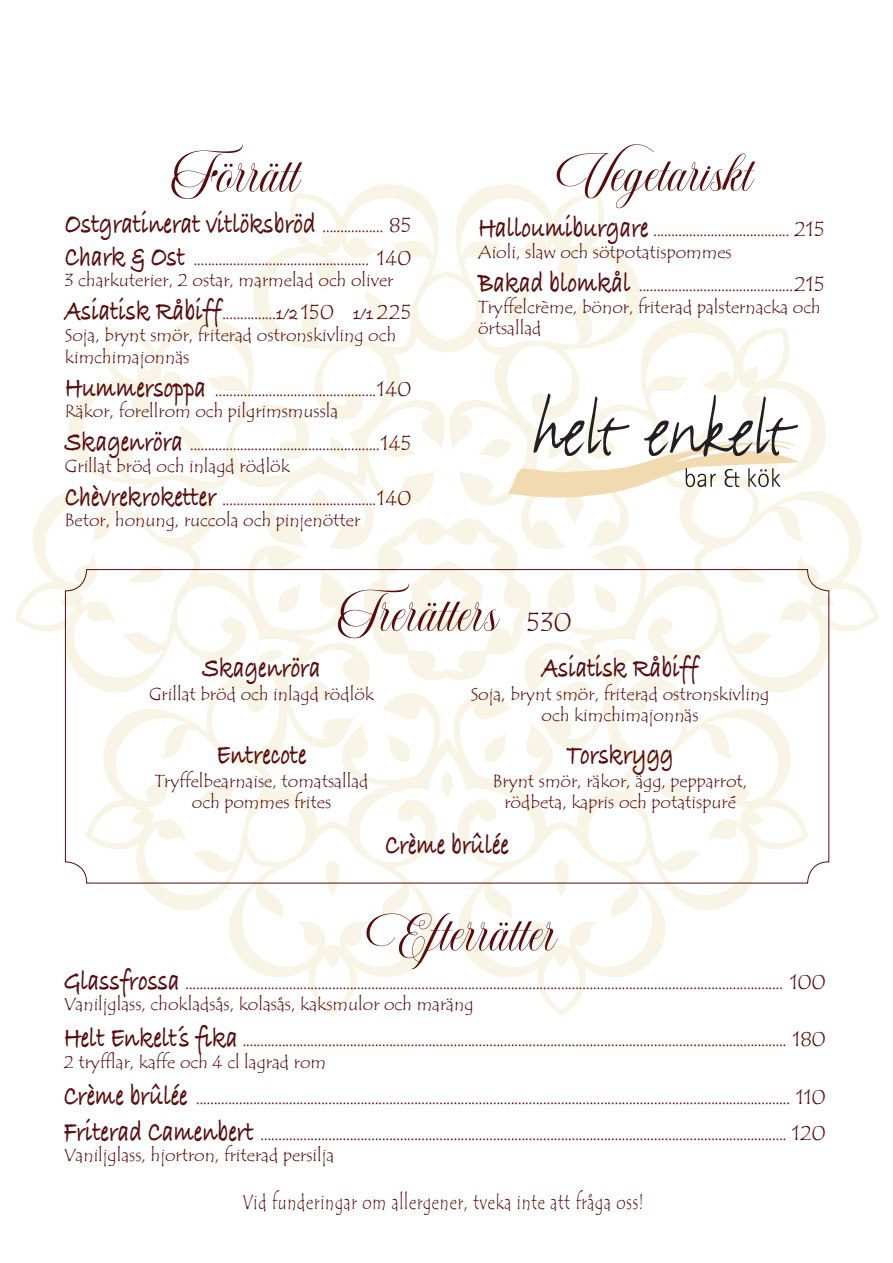
<style>
.page{position:relative;width:893px;height:1263px;background:#fff}
.page>*{position:absolute;margin:0;border:0;box-sizing:border-box;transform-origin:0 0}
.t1{font:54px "Nathalia";color:#5a0c0d}
.t2{font:700 30px "Bradley Hand ITCTT";color:#5a0c0d;scale:.75 1}
.t3{font:21px "Tempus Sans ITC";letter-spacing:.05em;color:#5a0c0d;scale:.75 1}
.t4{font:700 18px "Bradley Hand ITCTT";color:#5a0c0d;scale:.75 1}
.t5{font:18px/21.6px "Tempus Sans ITC";color:#5a0c0d}
.s1{font-size:18px}
.s2{font-family:"Tempus Sans ITC";font-weight:400;font-size:21px}
.s3{font-size:30px}
.s4{font-family:"Tempus Sans ITC";font-size:27px}
</style>
<div class="page">
<svg style="left:361px;top:290px;width:443px;height:410px"></svg>
<p class="t1" style="left:171px;top:142px;width:132px">Förrätt</p>
<p class="t2" style="left:65px;top:200px;width:463px">Ostgratinerat vitlöksbröd <span class="s1">.................</span> <span class="s2">85</span></p>
<p class="t4" style="left:65px;top:246px;width:464px"><span class="s3">Chark &amp; Ost</span> ................................................. <span class="s2">140</span></p>
<p class="t5" style="left:65px;top:270px;width:330px">3 charkuterier, 2 ostar, marmelad och oliver</p>
<p class="t4" style="left:65px;top:301px;width:463px"><span class="s3">Asiatisk Råbiff</span>...............1/2 <span class="s2">150</span> 1/1 <span class="s2">225</span></p>
<p class="t5" style="left:65px;top:325px;width:333px">Soja, brynt smör, friterad ostronskivling och kimchimajonnäs</p>
<p class="t4" style="left:65px;top:377px;width:464px"><span class="s3">Hummersoppa</span> .............................................<span class="s2">140</span></p>
<p class="t5" style="left:65px;top:401px;width:275px">Räkor, forellrom och pilgrimsmussla</p>
<p class="t4" style="left:65px;top:431px;width:464px"><span class="s3">Skagenröra</span> .....................................................<span class="s2">145</span></p>
<p class="t5" style="left:65px;top:455px;width:227px">Grillat bröd och inlagd rödlök</p>
<p class="t4" style="left:65px;top:486px;width:464px"><span class="s3">Chèvrekroketter</span> ...........................................<span class="s2">140</span></p>
<p class="t5" style="left:65px;top:510px;width:297px">Betor, honung, ruccola och pinjenötter</p>
<p class="t1" style="left:555px;top:141px;width:201px">Vegetariskt</p>
<p class="t4" style="left:478px;top:218px;width:464px"><span class="s3">Halloumiburgare</span> ...................................... <span class="s2">215</span></p>
<p class="t5" style="left:478px;top:242px;width:255px">Aioli, slaw och sötpotatispommes</p>
<p class="t4" style="left:478px;top:272px;width:464px"><span class="s3">Bakad blomkål</span> ...........................................<span class="s2">215</span></p>
<p class="t5" style="left:478px;top:296px;width:344px">Tryffelcrème, bönor, friterad palsternacka och örtsallad</p>
<p class="t1" style="left:336px;top:581px;width:237px">Trerätters <span class="s4">530</span></p>
<p class="t2" style="left:202px;top:645px;width:159px">Skagenröra</p>
<p class="t2" style="left:542px;top:645px;width:210px">Asiatisk Råbiff</p>
<p class="t5" style="left:149px;top:684px;width:227px">Grillat bröd och inlagd rödlök</p>
<p class="t5" style="left:471px;top:684px;width:300px;line-height:21px;text-align:center">Soja, brynt smör, friterad ostronskivling och kimchimajonnäs</p>
<p class="t2" style="left:217px;top:732px;width:121px">Entrecote</p>
<p class="t2" style="left:566px;top:732px;width:144px">Torskrygg</p>
<p class="t5" style="left:155px;top:771px;width:216px">Tryffelbearnaise, tomatsallad</p>
<p class="t5" style="left:493px;top:771px;width:256px">Brynt smör, räkor, ägg, pepparrot,</p>
<p class="t5" style="left:192px;top:792px;width:141px">och pommes frites</p>
<p class="t5" style="left:504px;top:792px;width:233px">rödbeta, kapris och potatispuré</p>
<p class="t2" style="left:385px;top:822px;width:167px">Crème brûlée</p>
<p class="t1" style="left:366px;top:901px;width:193px">Efterrätter</p>
<p class="t4" style="left:64px;top:970px;width:1017px"><span class="s3">Glassfrossa</span> ....................................................................................................................................................................... <span class="s2">100</span></p>
<p class="t5" style="left:64px;top:994px;width:411px">Vaniljglass, chokladsås, kolasås, kaksmulor och maräng</p>
<p class="t4" style="left:64px;top:1027px;width:1017px"><span class="s3">Helt Enkelt´s fika</span> ........................................................................................................................................................ <span class="s2">180</span></p>
<p class="t5" style="left:64px;top:1051px;width:264px">2 tryfflar, kaffe och 4 cl lagrad rom</p>
<p class="t4" style="left:64px;top:1085px;width:1017px"><span class="s3">Crème brûlée</span> ...................................................................................................................................................................... <span class="s2">110</span></p>
<p class="t4" style="left:64px;top:1121px;width:1017px"><span class="s3">Friterad Camenbert</span> ................................................................................................................................................... <span class="s2">120</span></p>
<p class="t5" style="left:64px;top:1145px;width:272px">Vaniljglass, hjortron, friterad persilja</p>
<p class="t3" style="left:242px;top:1189px;width:536px">Vid funderingar om allergener, tveka inte att fråga oss!</p>
</div>
